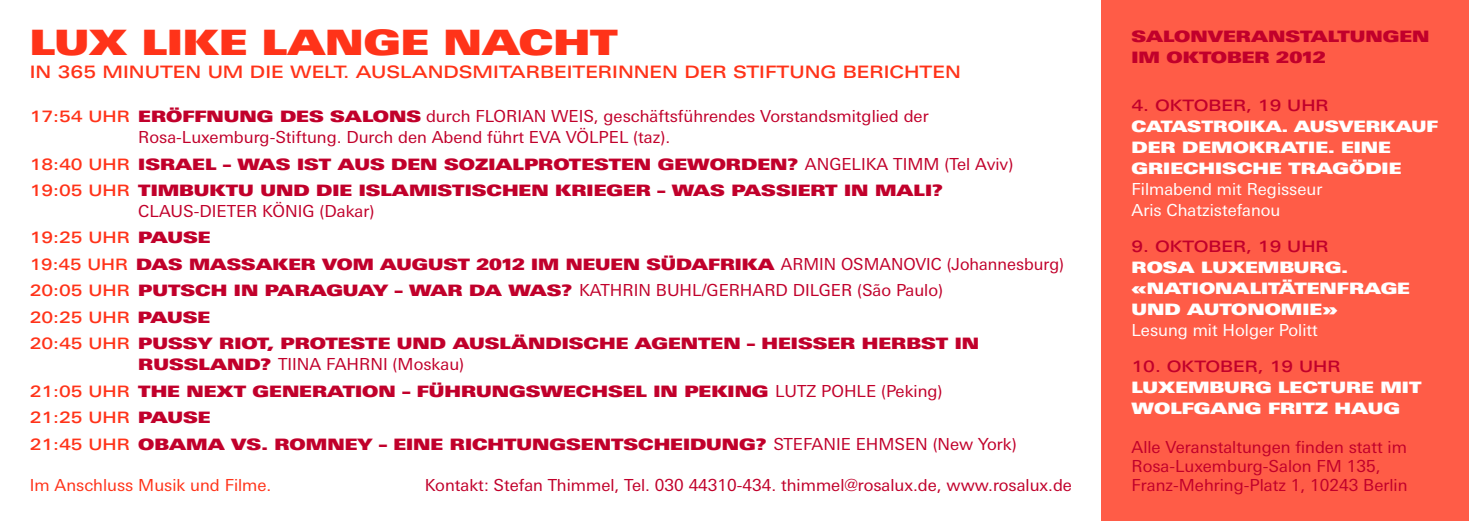
<style>
.page{position:relative;width:1469px;height:521px;background:#fff}
.page>*{position:absolute;margin:0;border:0;box-sizing:border-box;transform-origin:0 0}
.t1{font:35px "Linotype Univers Extd X Black";color:#ff3319}
.t2{font:500 17.15px "Linotype Univers Extd";color:#ff3319}
.t3{font:16.62px/19.2px "Linotype Univers Basic";color:#c1002b}
.t4{font:16.62px/21px "Linotype Univers Basic";color:#fff}
.t5{font:16.62px "Linotype Univers Basic";color:#ff3319}
.t6{font:15.75px/26.4px "Linotype Univers Extd X Black";color:#c1002b}
.t7{font:15.75px/21px "Linotype Univers Extd X Black";color:#fff}
.t8{font:15.75px/21px "Linotype Univers Extd X Black";color:#fff;scale:.96 1}
.t9{font:500 15.75px "Linotype Univers Extd";color:#c1002b}
.t10{font:500 15.75px "Linotype Univers Extd";color:#ff3319}
.s1{font-family:"Linotype Univers Extd";font-weight:500;font-size:15.75px;color:#ff3319}
.s2{font-family:"Linotype Univers Extd X Black";font-size:15.75px}
.s3{font-family:"Linotype Univers Extd";font-weight:500;color:#ff3319}
.s4{font-family:"Linotype Univers Basic";font-size:16.62px}
.s5{font-family:"Linotype Univers Extd X Black";font-weight:400;color:#c1002b}
</style>
<div class="page">
<div style="left:1101px;top:0;width:367px;height:521px;background:#ff5c47"></div>
<h1 class="t1" style="left:30px;top:22px;width:33px">LUX</h1>
<h1 class="t1" style="left:142px;top:22px;width:155px">LIKE LANG</h1>
<h1 class="t1" style="left:401px;top:22px;width:79px">E NACHT</h1>
<p class="t2" style="left:30px;top:61px;width:196px">IN 365 MI NUTEN UM</p>
<p class="t2" style="left:250px;top:61px;width:223px">DI E WELT. AU SLANDSMI</p>
<p class="t2" style="left:499px;top:61px;width:463px">TARBEITERINNEN DER STI FTU NG BERICHTEN</p>
<p class="t3" style="left:138px;top:106px;width:792px;line-height:21px;text-indent:-108px"><span class="s1">17:54 UHR</span> <span class="s2">ERÖFFNUNG DES SALONS</span> durch FLORIAN WEIS, geschäftsführendes Vorstandsmitglied der<br>Rosa-Luxemburg-Stiftung. Durch den Abend führt EVA VÖLPEL (taz).</p>
<p class="t6" style="left:30px;top:151px;width:985px"><span class="s3">18:40 UHR</span> ISRAEL – WAS IST AUS DEN SOZIALPROTESTEN GEWORDEN? <span class="s4">ANGELIKA TIMM (Tel Aviv)<br></span><span class="s3">19:05 UHR</span> TI MBUKTU UND DIE ISLAMISTISCHEN KRIEGER – WAS PASSIERT IN MALI?</p>
<p class="t3" style="left:138px;top:201px;width:238px">CLAUS-DIETER KÖNIG (Dakar)</p>
<p class="t10" style="left:30px;top:228px;width:122px">19:25 UHR <span class="s5">PAUS</span></p>
<p class="t6" style="left:30px;top:224px;width:1035px;text-indent:168px">E<br><span class="s3">19:45 UHR</span> DAS MASSAKER VOM AUGUST 2012 IM NEUEN SÜDAFRIKA <span class="s4">ARMIN OSMANOVIC (Johannesburg)</span></p>
<p class="t3" style="left:30px;top:281px;width:914px"><span class="s1">20:05 UHR</span> <span class="s2">PUTSCH IN PARAGUAY – WAR DA WAS?</span> KATHRIN BUHL/GERHARD DILGER (São Paulo)</p>
<p class="t10" style="left:30px;top:308px;width:113px">20:25 UHR <span class="s5">PAUS</span></p>
<p class="t6" style="left:30px;top:304px;width:746px;text-indent:168px">E<br><span class="s3">20:45 UHR</span> PUSSY RIOT, PROTESTE UND AUSLÄNDISCHE AGENTEN – HEISSE</p>
<p class="t6" style="left:840px;top:330px;width:140px">R HERBST IN</p>
<p class="t3" style="left:138px;top:355px;width:327px"><span class="s2">RUSSLAND?</span> TIINA FAHRNI (Moskau)</p>
<p class="t6" style="left:30px;top:378px;width:914px"><span class="s3">21:05 UHR</span> THE NEXT GENERATION – FÜHRUNGSWECHSEL IN PEKING <span class="s4">LUTZ POHLE (Peking)</span></p>
<p class="t10" style="left:30px;top:408px;width:124px">21:25 UHR <span class="s5">PAUS</span></p>
<p class="t6" style="left:30px;top:404px;width:988px;text-indent:168px">E<br><span class="s3">21:45 UHR</span> OBAMA VS. ROMNEY – EINE RICHTUNGSENTSCHEI DUNG? <span class="s4">STEFANIE EHMSEN (New York)</span></p>
<p class="t5" style="left:30px;top:476px;width:243px">Im Anschluss Musik und Filme.</p>
<p class="t3" style="left:425px;top:476px;width:648px">Kontakt: Stefan Thimmel, Tel. 030 44310-434. thimmel@rosalux.de, www.rosalux.de</p>
<p class="t6" style="left:1131px;top:26px;width:299px;line-height:21px">SALONVERANSTALTUNGEN<br>IM OKTOB</p>
<p class="t6" style="left:1241px;top:44px;width:85px">ER 2012</p>
<p class="t9" style="left:1131px;top:96px;width:199px">4. OKTOBER, 19 UHR</p>
<p class="t8" style="left:1131px;top:116px;width:321px">CATASTROIKA. AUSVERKAUF<br>DER DEMOKRATIE. EINE<br>GRIECHISCHE TRAGÖDIE</p>
<p class="t4" style="left:1131px;top:178px;width:192px">Filmabend mit Regisseur<br>Aris Chatzistefanou</p>
<p class="t9" style="left:1131px;top:237px;width:199px">9. OKTOBER, 19 UHR</p>
<p class="t7" style="left:1131px;top:256px;width:278px">ROSA LUXEMBURG. «NATIONALITÄTENFRAGE<br>UND AUTONOMIE»</p>
<p class="t4" style="left:1131px;top:319px;width:188px">Lesung mit Holger Politt</p>
<p class="t9" style="left:1131px;top:357px;width:210px">10. OKTOBER, 19 UHR</p>
<p class="t7" style="left:1131px;top:376px;width:291px">LUXEMBURG LECTURE MIT<br>WOLFGANG FRITZ HAUG</p>
<p class="t3" style="left:1131px;top:437px;width:277px">Alle Veranstaltungen finden statt im<br>Rosa-Luxemburg-Salon FM 135,<br>Franz-Mehring-Platz 1, 10243 Berlin</p>
</div>
